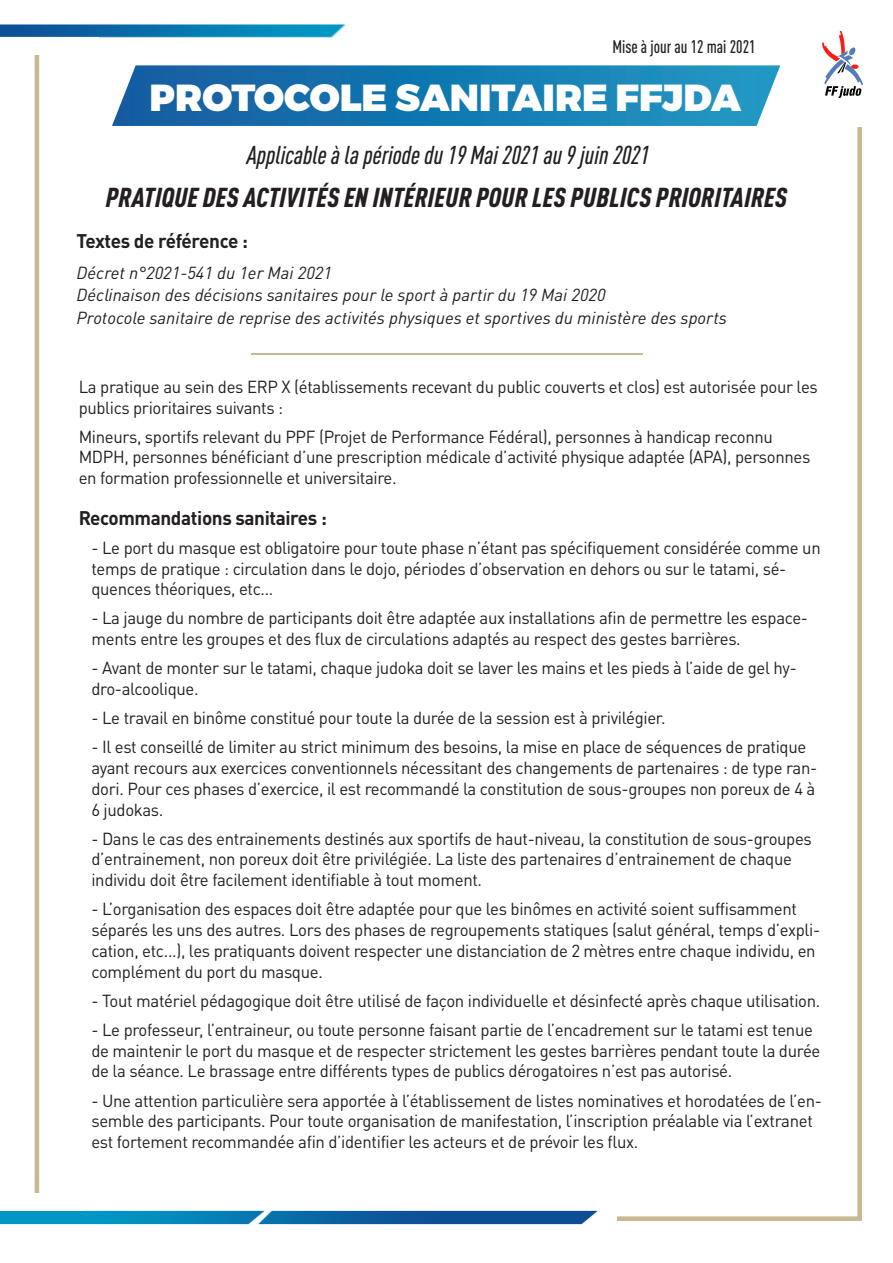
<style>
.page{position:relative;width:893px;height:1263px;background:#fff}
.page>*{position:absolute;margin:0;border:0;box-sizing:border-box;transform-origin:0 0}
.t1{font:900 37.5px "Montserrat";color:#fff}
.t2{font:italic 900 condensed 27px "DIN Pro";letter-spacing:.01em;color:#231f20}
.t3{font:italic 500 condensed 25.5px "DIN Pro";color:#231f20}
.t4{font:700 19.5px "DIN Pro";letter-spacing:-.02em;color:#231f20}
.t5{font:500 condensed 18px "DIN Pro";color:#231f20;scale:.94 1}
.t6{font:17.25px/20.7px "DIN Pro";letter-spacing:-.02em;color:#231f20}
.t7{font:italic 17.25px "DIN Pro";color:#231f20}
</style>
<div class="page">
<svg style="left:822px;top:31px;width:41px;height:67px"></svg>
<img style="left:0;top:1210px;width:597px;height:15px">
<img style="left:0;top:24px;width:346px;height:14px">
<div style="left:0;top:37px;width:98px;height:17px;background:#fff"></div>
<svg style="left:112px;top:65px;width:668px;height:61px;background:#207eb4"></svg>
<hr style="left:251px;top:353px;width:391px;height:2px;background:#c8b894">
<p class="t5" style="left:612px;top:34px;width:154px">Mise à jour au 12 mai 2021</p>
<p class="t1" style="left:150px;top:67px;width:593px">PROTOCOLE SANITAIRE FFJDA</p>
<p class="t3" style="left:247px;top:136px;width:404px">Applicable à la période du 19 Mai 2021 au 9 juin 2021</p>
<p class="t2" style="left:106px;top:177px;width:683px">PRATIQUE DES ACTIVITÉS EN INTÉRIEUR POUR LES PUBLICS PRIORITAIRES</p>
<p class="t4" style="left:77px;top:224px;width:173px">Textes de référence :</p>
<p class="t7" style="left:77px;top:259px;width:257px">Décret n°2021-541 du 1er Mai 2021</p>
<p class="t7" style="left:77px;top:282px;width:531px">Déclinaison des décisions sanitaires pour le sport à partir du 19 Mai 2020</p>
<p class="t7" style="left:77px;top:304px;width:652px">Protocole sanitaire de reprise des activités physiques et sportives du ministère des sports</p>
<p class="t6" style="left:79px;top:375px;width:741px">La pratique au sein des ERP X (établissements recevant du public couverts et clos) est autorisée pour les publics prioritaires suivants :</p>
<p class="t6" style="left:79px;top:424px;width:733px">Mineurs, sportifs relevant du PPF (Projet de Performance Fédéral), personnes à handicap reconnu<br>MDPH, personnes bénéficiant d’une prescription médicale d’activité physique adaptée (APA), personnes en formation professionnelle et universitaire.</p>
<p class="t4" style="left:79px;top:501px;width:250px">Recommandations sanitaires :</p>
<p class="t6" style="left:91px;top:535px;width:731px">- Le port du masque est obligatoire pour toute phase n’étant pas spécifiquement considérée comme un temps de pratique : circulation dans le dojo, périodes d’observation en dehors ou sur le tatami, sé&shy;quences théoriques, etc...</p>
<p class="t6" style="left:91px;top:606px;width:718px">- La jauge du nombre de participants doit être adaptée aux installations afin de permettre les espace&shy;ments entre les groupes et des flux de circulations adaptés au respect des gestes barrières.</p>
<p class="t6" style="left:91px;top:656px;width:707px">- Avant de monter sur le tatami, chaque judoka doit se laver les mains et les pieds à l’aide de gel hy&shy;dro-alcoolique.</p>
<p class="t6" style="left:91px;top:706px;width:576px">- Le travail en binôme constitué pour toute la durée de la session est à privilégier.</p>
<p class="t6" style="left:91px;top:735px;width:727px">- Il est conseillé de limiter au strict minimum des besoins, la mise en place de séquences de pratique ayant recours aux exercices conventionnels nécessitant des changements de partenaires : de type ran&shy;dori. Pour ces phases d’exercice, il est recommandé la constitution de sous-groupes non poreux de 4 à 6 judokas.</p>
<p class="t6" style="left:91px;top:826px;width:722px">- Dans le cas des entrainements destinés aux sportifs de haut-niveau, la constitution de sous-groupes d’entrainement, non poreux doit être privilégiée. La liste des partenaires d’entrainement de chaque individu doit être facilement identifiable à tout moment.</p>
<p class="t6" style="left:91px;top:897px;width:730px">- L’organisation des espaces doit être adaptée pour que les binômes en activité soient suffisamment séparés les uns des autres. Lors des phases de regroupements statiques (salut général, temps d’expli&shy;cation, etc...), les pratiquants doivent respecter une distanciation de 2 mètres entre chaque individu, en complément du port du masque.</p>
<p class="t6" style="left:91px;top:988px;width:730px">- Tout matériel pédagogique doit être utilisé de façon individuelle et désinfecté après chaque utilisation.</p>
<p class="t6" style="left:91px;top:1018px;width:730px">- Le professeur, l’entraineur, ou toute personne faisant partie de l’encadrement sur le tatami est tenue de maintenir le port du masque et de respecter strictement les gestes barrières pendant toute la durée de la séance. Le brassage entre différents types de publics dérogatoires n’est pas autorisé.</p>
<p class="t6" style="left:91px;top:1088px;width:732px">- Une attention particulière sera apportée à l’établissement de listes nominatives et horodatées de l’en&shy;semble des participants. Pour toute organisation de manifestation, l’inscription préalable via l’extranet est fortement recommandée afin d’identifier les acteurs et de prévoir les flux.</p>
</div>
